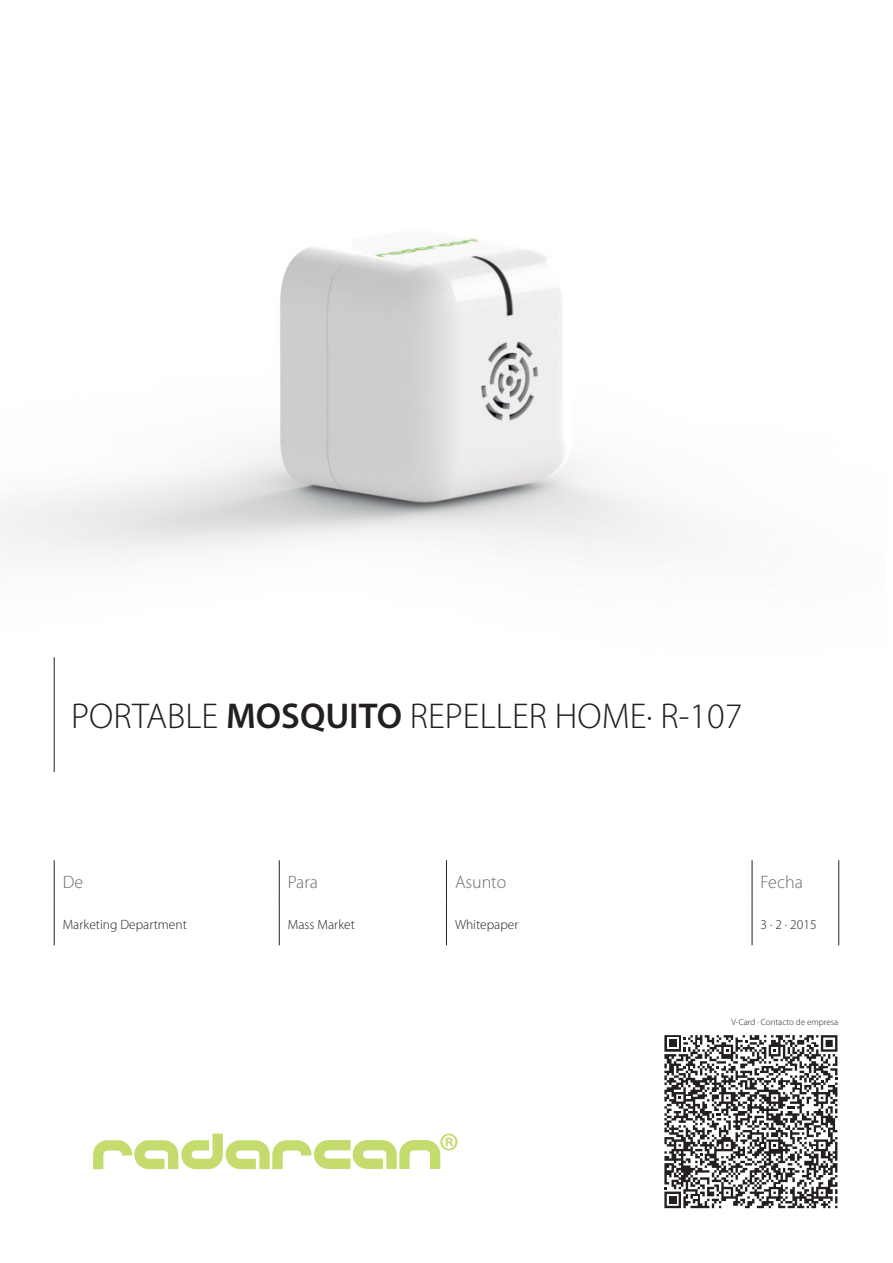
<style>
.page{position:relative;width:893px;height:1263px;background:#fff}
.page>*{position:absolute;margin:0;border:0;box-sizing:border-box;transform-origin:0 0}
.t1{font:300 36px "Myriad Pro";color:#231f20}
.t2{font:300 18px "Myriad Pro";color:#6c6d70}
.t3{font:300 13.5px "Myriad Pro";color:#231f20}
.t4{font:300 9px "Myriad Pro";color:#231f20}
.s1{font-weight:600}
</style>
<div class="page">
<hr style="left:54px;top:860px;width:1px;height:43px;background:#231f20">
<hr style="left:279px;top:860px;width:1px;height:43px;background:#231f20">
<hr style="left:446px;top:860px;width:1px;height:43px;background:#231f20">
<hr style="left:752px;top:860px;width:1px;height:43px;background:#231f20">
<hr style="left:838px;top:860px;width:1px;height:43px;background:#231f20">
<hr style="left:54px;top:903px;width:1px;height:42px;background:#231f20">
<hr style="left:279px;top:903px;width:1px;height:42px;background:#231f20">
<hr style="left:446px;top:903px;width:1px;height:42px;background:#231f20">
<hr style="left:752px;top:903px;width:1px;height:42px;background:#231f20">
<hr style="left:838px;top:903px;width:1px;height:42px;background:#231f20">
<hr style="left:54px;top:657px;width:1px;height:115px;background:#231f20">
<img style="left:0;top:238px;width:681px;height:317px">
<svg style="left:664px;top:1035px;width:173px;height:173px"></svg>
<svg style="left:93px;top:1133px;width:365px;height:36px"></svg>
<h1 class="t1" style="left:71px;top:696px;width:673px">PORTABLE <span class="s1">MOSQUITO</span> REPELLER HOME· R-107</h1>
<h2 class="t2" style="left:63px;top:872px;width:22px">De</h2>
<h2 class="t2" style="left:288px;top:872px;width:32px">Para</h2>
<h2 class="t2" style="left:455px;top:872px;width:53px">Asunto</h2>
<h2 class="t2" style="left:761px;top:872px;width:44px">Fecha</h2>
<p class="t3" style="left:63px;top:917px;width:126px">Marketing Department</p>
<p class="t3" style="left:288px;top:917px;width:69px">Mass Market</p>
<p class="t3" style="left:455px;top:917px;width:65px">Whitepaper</p>
<p class="t3" style="left:761px;top:917px;width:58px">3 · 2 · 2015</p>
<p class="t4" style="left:731px;top:1017px;width:108px">V-Card · Contacto de empresa</p>
</div>
